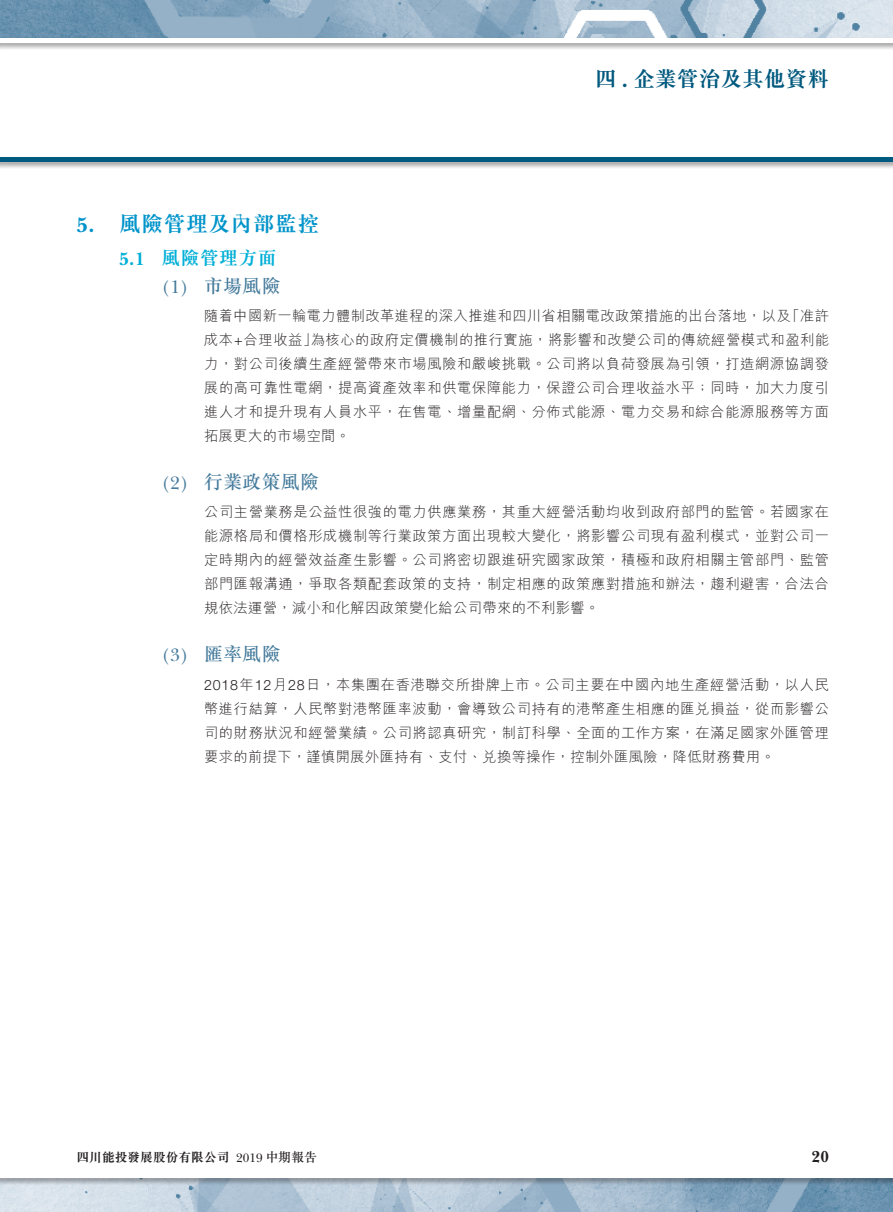
<style>
.page{position:relative;width:893px;height:1212px;background:#fff}
.page>*{position:absolute;margin:0;border:0;box-sizing:border-box;transform-origin:0 0}
.t1{font:700 21.75px "M Sung HK";color:#00597e}
.t2{font:700 21.75px "M Sung HK";letter-spacing:.025em;color:#0094ca}
.t3{font:700 21.75px "New Baskerville Std";color:#0094ca}
.t4{font:500 18.75px "M Sung HK";letter-spacing:.025em;color:#457b9c}
.t5{font:18.75px "New Baskerville Std";color:#457b9c}
.t6{font:700 18.75px "M Sung HK";letter-spacing:.025em;color:#00afd7}
.t7{font:700 18.75px "New Baskerville Std";color:#00afd7}
.t8{font:700 16.5px "New Baskerville Std";color:#231f20}
.t9{font:300 14.25px/24px "M Hei HK";letter-spacing:.04em;color:#231f20}
.t10{font:700 12.75px "M Sung HK";color:#231f20}
.t11{font:12.75px "New Baskerville Std";color:#231f20}
.s1{font-family:"New Baskerville Std"}
.s2{font-family:"Helvetica Neue LT Std"}
.s3{font-family:"M Sung HK";font-weight:500}
</style>
<div class="page">
<img style="left:0;top:0;width:893px;height:37px">
<img style="left:0;top:1185px;width:893px;height:27px">
<div style="left:0;top:156px;width:893px;height:13px;background:#231f20;opacity:.5"></div>
<div style="left:0;top:157px;width:893px;height:5px;background:#00597e"></div>
<div style="left:0;top:37px;width:893px;height:13px;background:#231f20;opacity:.5"></div>
<div style="left:0;top:38px;width:893px;height:5px;background:#fff"></div>
<div style="left:0;top:1172px;width:893px;height:13px;background:#231f20;opacity:.5"></div>
<hr style="left:0;top:1174px;width:893px;height:4px;background:#fff">
<h1 class="t1" style="left:595px;top:64px;width:236px">四 <span class="s1">.</span> 企業管治及其他資料</h1>
<h1 class="t3" style="left:77px;top:212px;width:19px">5.</h1>
<h1 class="t2" style="left:119px;top:209px;width:202px">風險管理及內部監控</h1>
<h2 class="t7" style="left:119px;top:248px;width:27px">5.1</h2>
<h2 class="t6" style="left:162px;top:245px;width:116px">風險管理方面</h2>
<h2 class="t5" style="left:162px;top:276px;width:29px">1( )</h2>
<h2 class="t5" style="left:162px;top:472px;width:29px">2( )</h2>
<h2 class="t5" style="left:162px;top:644px;width:29px">3( )</h2>
<h2 class="t4" style="left:204px;top:273px;width:78px">市場風險</h2>
<p class="t9" style="left:311px;top:303px;width:520px;text-indent:-107px">隨着中國新一輪電力體制改革進程的深入推進和四川省相關電改政策措施的出台落地，以及<br>為核心的政府定價機制的推行實施，將影響和改變公司的傳統經營模式和盈利能</p>
<p class="t9" style="left:785px;top:303px;width:45px">「准許</p>
<p class="t9" style="left:204px;top:327px;width:626px">成本<span class="s2">+</span>合理收益」<br>力，對公司後續生產經營帶來市場風險和嚴峻挑戰。公司將以負荷發展為引領，打造網源協調發展的高可靠性電網，提高資產效率和供電保障能力，保證公司合理收益水平；同時，加大力度引進人才和提升現有人員水平，在售電、增量配網、分佈式能源、電力交易和綜合能源服務等方面拓展更大的市場空間。</p>
<h2 class="t4" style="left:204px;top:469px;width:116px">行業政策風險</h2>
<p class="t9" style="left:204px;top:500px;width:626px;text-align:justify">公司主營業務是公益性很強的電力供應業務，其重大經營活動均收到政府部門的監管。若國家在能源格局和價格形成機制等行業政策方面出現較大變化，將影響公司現有盈利模式，並對公司一定時期內的經營效益產生影響。公司將密切跟進研究國家政策，積極和政府相關主管部門、監管部門匯報溝通，爭取各類配套政策的支持，制定相應的政策應對措施和辦法，趨利避害，合法合規依法運營，減小和化解因政策變化給公司帶來的不利影響。</p>
<h2 class="t4" style="left:204px;top:641px;width:78px">匯率風險</h2>
<p class="t9" style="left:204px;top:672px;width:626px;text-align:justify"><span class="s2">2018</span>年<span class="s2">12</span>月<span class="s2">28</span>日，本集團在香港聯交所掛牌上市。公司主要在中國內地生產經營活動，以人民幣進行結算，人民幣對港幣匯率波動，會導致公司持有的港幣產生相應的匯兌損益，從而影響公司的財務狀況和經營業績。公司將認真研究，制訂科學、全面的工作方案，在滿足國家外匯管理要求的前提下，謹慎開展外匯持有、支付、兌換等操作，控制外匯風險，降低財務費用。</p>
<p class="t10" style="left:77px;top:1148px;width:155px">四川能投發展股份有限公司</p>
<p class="t11" style="left:236px;top:1150px;width:82px">2019 <span class="s3">中期報告</span></p>
<p class="t8" style="left:812px;top:1147px;width:19px">20</p>
</div>
